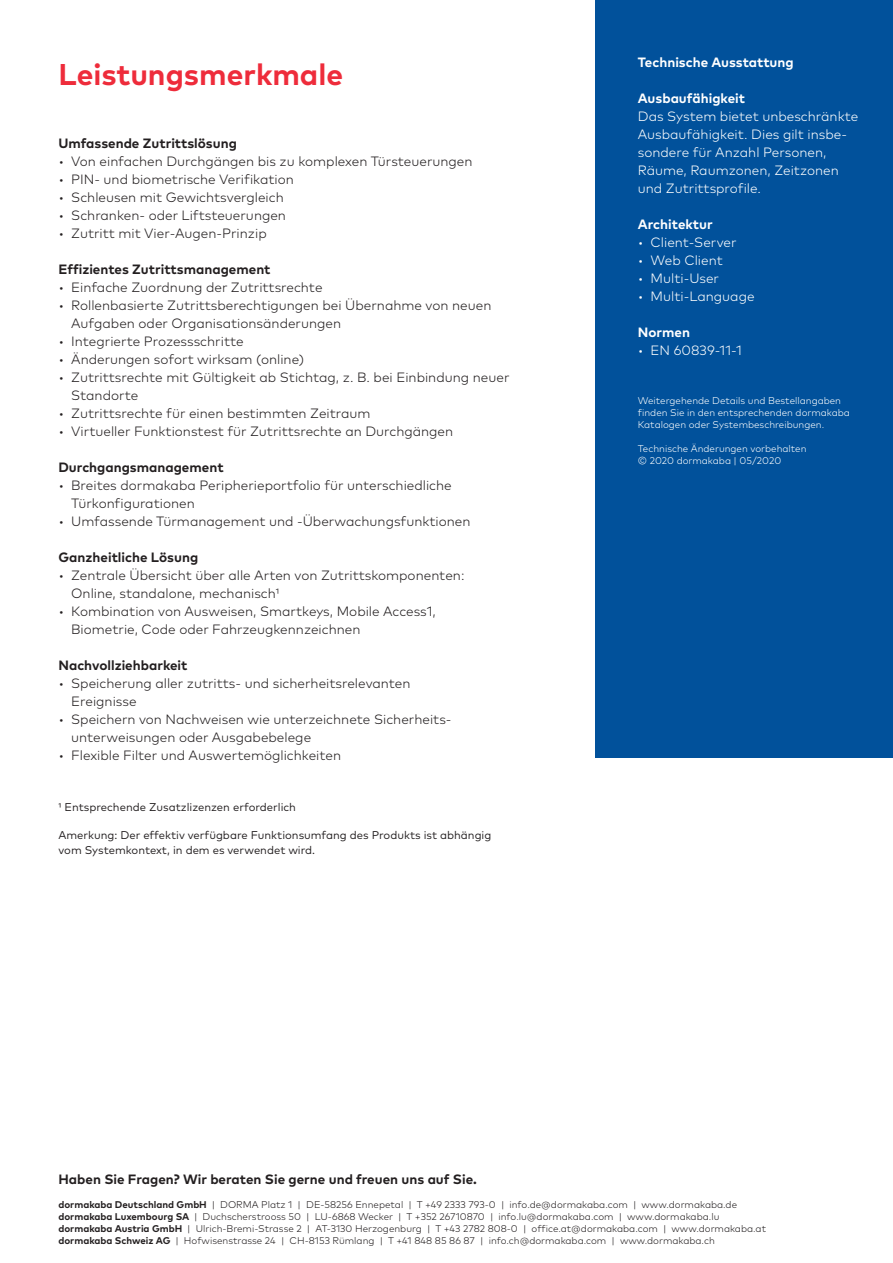
<style>
.page{position:relative;width:893px;height:1263px;background:#fff}
.page>*{position:absolute;margin:0;border:0;box-sizing:border-box;transform-origin:0 0}
.t1{font:700 30px "Mark Pro";color:#ee2c3b}
.t2{font:300 13.5px/18px "Mark Pro";color:#231f20}
.t3{font:300 13.5px/18px "Mark Pro";color:#fff}
.t4{font:700 13.5px "Mark Pro";color:#231f20}
.t5{font:700 13.5px "Mark Pro";color:#fff}
.t6{font:11.25px/14.2px "Mark Pro";color:#231f20}
.t7{font:300 9.75px/12px "Mark Pro";color:#231f20}
.t8{font:300 9.75px/12px "Mark Pro";color:#fff}
.s1{font-weight:700}
</style>
<div class="page">
<div style="left:595px;top:0;width:298px;height:758px;background:#01519b"></div>
<h1 class="t1" style="left:58px;top:52px;width:286px">Leistungsmerkmale</h1>
<p class="t4" style="left:58px;top:133px;width:180px">Umfassende Zutrittslösung</p>
<p class="t2" style="left:58px;top:152px;width:416px">• Von einfachen Durchgängen bis zu komplexen Türsteuerungen</p>
<p class="t2" style="left:58px;top:170px;width:237px">• PIN- und biometrische Verifikation</p>
<p class="t2" style="left:58px;top:188px;width:227px">• Schleusen mit Gewichtsvergleich</p>
<p class="t2" style="left:58px;top:206px;width:229px">• Schranken- oder Liftsteuerungen</p>
<p class="t2" style="left:58px;top:224px;width:210px">• Zutritt mit Vier-Augen-Prinzip</p>
<p class="t4" style="left:58px;top:259px;width:214px">Effizientes Zutrittsmanagement</p>
<p class="t2" style="left:58px;top:278px;width:266px">• Einfache Zuordnung der Zutrittsrechte</p>
<p class="t2" style="left:71px;top:296px;width:422px;text-indent:-13px">• Rollenbasierte Zutrittsberechtigungen bei Übernahme von neuen<br>Aufgaben oder Organisationsänderungen</p>
<p class="t2" style="left:58px;top:332px;width:187px">• Integrierte Prozessschritte</p>
<p class="t2" style="left:58px;top:350px;width:247px">• Änderungen sofort wirksam (online)</p>
<p class="t2" style="left:71px;top:368px;width:440px;text-indent:-13px">• Zutrittsrechte mit Gültigkeit ab Stichtag, z. B. bei Einbindung neuer<br>Standorte</p>
<p class="t2" style="left:58px;top:404px;width:314px">• Zutrittsrechte für einen bestimmten Zeitraum</p>
<p class="t2" style="left:58px;top:422px;width:396px">• Virtueller Funktionstest für Zutrittsrechte an Durchgängen</p>
<p class="t4" style="left:58px;top:457px;width:167px">Durchgangsmanagement</p>
<p class="t2" style="left:71px;top:476px;width:382px;text-indent:-13px">• Breites dormakaba Peripherieportfolio für unterschiedliche<br>Türkonfigurationen</p>
<p class="t2" style="left:58px;top:512px;width:414px">• Umfassende Türmanagement und -Überwachungsfunktionen</p>
<p class="t4" style="left:58px;top:547px;width:141px">Ganzheitliche Lösung</p>
<p class="t2" style="left:71px;top:566px;width:395px;text-indent:-13px">• Zentrale Übersicht über alle Arten von Zutrittskomponenten:<br>Online, standalone, mechanisch¹</p>
<p class="t2" style="left:71px;top:602px;width:366px;text-indent:-13px">• Kombination von Ausweisen, Smartkeys, Mobile Access1,<br>Biometrie, Code oder Fahrzeugkennzeichnen</p>
<p class="t4" style="left:58px;top:655px;width:131px">Nachvollziehbarkeit</p>
<p class="t2" style="left:71px;top:674px;width:341px;text-indent:-13px">• Speicherung aller zutritts- und sicherheitsrelevanten<br>Ereignisse</p>
<p class="t2" style="left:71px;top:710px;width:382px;text-indent:-13px">• Speichern von Nachweisen wie unterzeichnete Sicherheits&shy;unterweisungen oder Ausgabebelege</p>
<p class="t2" style="left:58px;top:746px;width:284px">• Flexible Filter und Auswertemöglichkeiten</p>
<p class="t6" style="left:58px;top:799px;width:239px">1 Entsprechende Zusatzlizenzen erforderlich</p>
<p class="t6" style="left:58px;top:827px;width:434px">Amerkung: Der effektiv verfügbare Funktionsumfang des Produkts ist abhängig vom Systemkontext, in dem es verwendet wird.</p>
<p class="t5" style="left:638px;top:52px;width:157px">Technische Ausstattung</p>
<p class="t5" style="left:638px;top:88px;width:109px">Ausbaufähigkeit</p>
<p class="t3" style="left:638px;top:107px;width:222px">Das System bietet unbeschränkte<br>Ausbaufähigkeit. Dies gilt insbe&shy;sondere für Anzahl Personen,<br>Räume, Raumzonen, Zeitzonen und Zutrittsprofile.</p>
<p class="t5" style="left:638px;top:214px;width:76px">Architektur</p>
<p class="t3" style="left:638px;top:233px;width:100px">• Client-Server</p>
<p class="t3" style="left:638px;top:251px;width:86px">• Web Client</p>
<p class="t3" style="left:638px;top:269px;width:83px">• Multi-User</p>
<p class="t3" style="left:638px;top:287px;width:118px">• Multi-Language</p>
<p class="t5" style="left:638px;top:322px;width:54px">Normen</p>
<p class="t3" style="left:638px;top:341px;width:106px">• EN 60839-11-1</p>
<p class="t8" style="left:638px;top:393px;width:214px">Weitergehende Details und Bestellangaben finden Sie in den entsprechenden dormakaba<br>Katalogen oder Systembeschreibungen.</p>
<p class="t8" style="left:638px;top:441px;width:170px">Technische Änderungen vorbehalten © 2020 dormakaba | 05/2020</p>
<p class="t4" style="left:58px;top:1168px;width:420px">Haben Sie Fragen? Wir beraten Sie gerne und freuen uns auf Sie.</p>
<p class="t7" style="left:58px;top:1197px;width:709px"><span class="s1">dormakaba Deutschland GmbH</span> | DORMA Platz 1 | DE-58256 Ennepetal | T +49 2333 793-0 | info.de@dormakaba.com | www.dormakaba.de <span class="s1">dormakaba Luxembourg SA</span> | Duchscherstrooss 50 | LU-6868 Wecker | T +352 26710870 | info.lu@dormakaba.com | www.dormakaba.lu <span class="s1">dormakaba Austria GmbH</span> | Ulrich-Bremi-Strasse 2 | AT-3130 Herzogenburg | T +43 2782 808-0 | office.at@dormakaba.com | www.dormakaba.at <span class="s1">dormakaba Schweiz AG</span> | Hofwisenstrasse 24 | CH-8153 Rümlang | T +41 848 85 86 87 | info.ch@dormakaba.com | www.dormakaba.ch</p>
</div>
